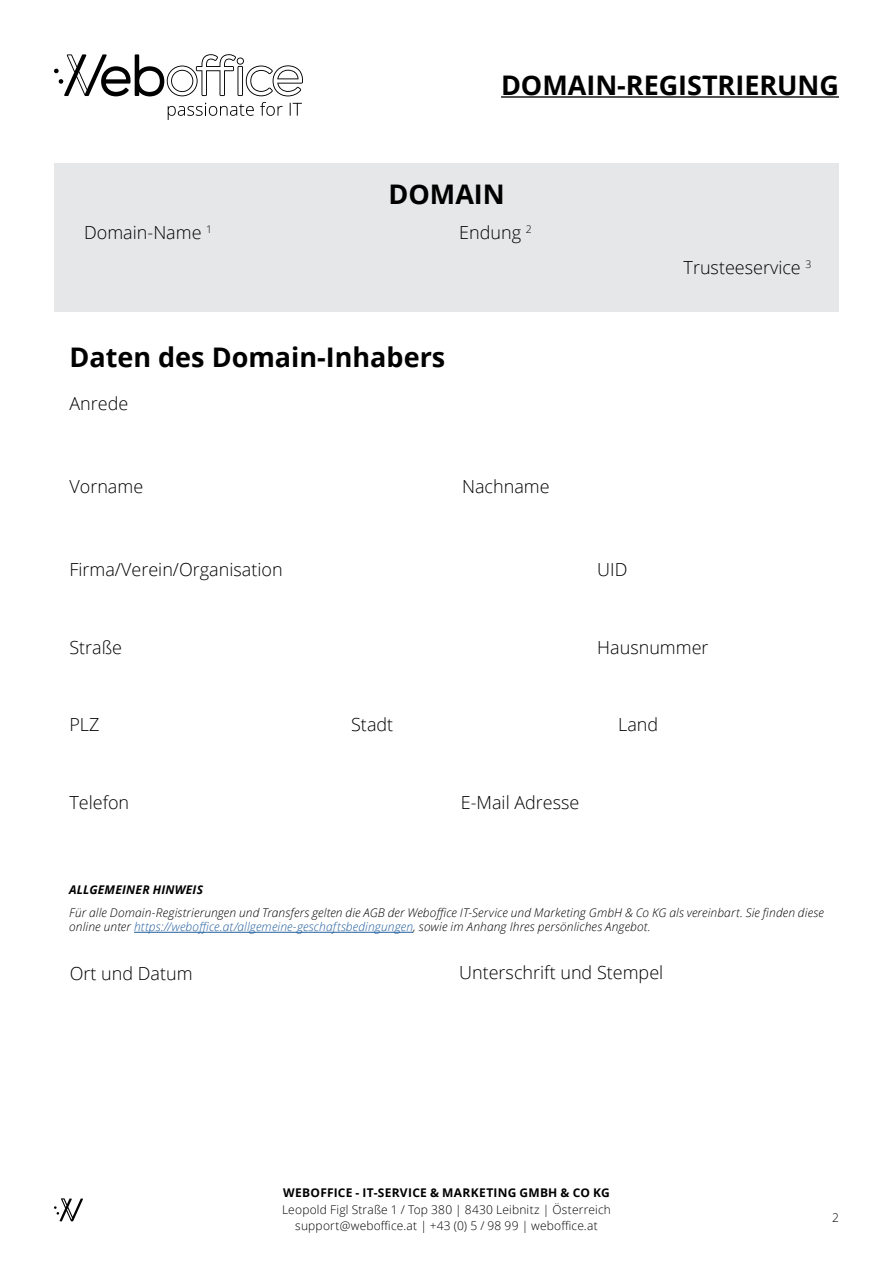
<style>
.page{position:relative;width:893px;height:1263px;background:#fff}
.page>*{position:absolute;margin:0;border:0;box-sizing:border-box;transform-origin:0 0}
.t1{font:700 27px "Open Sans";color:#000}
.t2{font:300 18px "Open Sans";color:#000}
.t3{font:italic 300 12px/14.4px "Open Sans";letter-spacing:.01em;color:#000}
.t4{font:300 12px/16.5px "Open Sans";letter-spacing:.015em;color:#000;text-align:center}
.t5{font:700 12px "Open Sans";letter-spacing:.02em;color:#000}
.t6{font:italic 700 12px "Open Sans";letter-spacing:.02em;color:#000}
.s1{color:#215e9e}
</style>
<div class="page">
<hr style="left:501px;top:96px;width:338px;height:2px;background:#000">
<svg style="left:54px;top:54px;width:249px;height:42px"></svg>
<svg style="left:168px;top:103px;width:86px;height:17px"></svg>
<svg style="left:260px;top:102px;width:23px;height:14px"></svg>
<svg style="left:290px;top:103px;width:12px;height:13px"></svg>
<svg style="left:54px;top:1198px;width:29px;height:23px"></svg>
<hr style="left:134px;top:932px;width:279px;height:1px;background:#215e9e">
<div style="left:54px;top:163px;width:785px;height:148px;background:#e6e7e8"></div>
<h1 class="t1" style="left:501px;top:66px;width:340px">DOMAIN-REGISTRIERUNG</h1>
<h1 class="t1" style="left:388px;top:175px;width:118px">DOMAIN</h1>
<h2 class="t2" style="left:84px;top:220px;width:130px">Domain-Name <sup>1</sup></h2>
<h2 class="t2" style="left:459px;top:220px;width:74px">Endung <sup>2</sup></h2>
<h1 class="t1" style="left:69px;top:338px;width:377px">Daten des Domain-Inhabers</h1>
<h2 class="t2" style="left:69px;top:391px;width:60px">Anrede</h2>
<h2 class="t2" style="left:69px;top:474px;width:75px">Vorname</h2>
<h2 class="t2" style="left:462px;top:474px;width:89px">Nachname</h2>
<h2 class="t2" style="left:69px;top:557px;width:215px">Firma/Verein/Organisation</h2>
<h2 class="t2" style="left:597px;top:557px;width:32px">UID</h2>
<h2 class="t2" style="left:684px;top:255px;width:129px">Trusteeservice <sup>3</sup></h2>
<h2 class="t2" style="left:69px;top:635px;width:54px">Straße</h2>
<h2 class="t2" style="left:597px;top:635px;width:113px">Hausnummer</h2>
<h2 class="t2" style="left:69px;top:712px;width:32px">PLZ</h2>
<h2 class="t2" style="left:351px;top:712px;width:44px">Stadt</h2>
<h2 class="t2" style="left:618px;top:712px;width:42px">Land</h2>
<h2 class="t2" style="left:69px;top:790px;width:61px">Telefon</h2>
<h2 class="t2" style="left:461px;top:790px;width:120px">E-Mail Adresse</h2>
<p class="t6" style="left:69px;top:882px;width:135px">ALLGEMEINER HINWEIS</p>
<p class="t3" style="left:69px;top:905px;width:756px">Für alle Domain-Registrierungen und Transfers gelten die AGB der Weboffice IT-Service und Marketing GmbH &amp; Co KG als vereinbart. Sie finden diese online unter <span class="s1">https://weboffice.at/allgemeine-geschaftsbedingungen</span>, sowie im Anhang Ihres persönliches Angebot.</p>
<h2 class="t2" style="left:70px;top:961px;width:124px">Ort und Datum</h2>
<h2 class="t2" style="left:459px;top:960px;width:206px">Unterschrift und Stempel</h2>
<p class="t5" style="left:283px;top:1184px;width:328px">WEBOFFICE - IT-SERVICE &amp; MARKETING GMBH &amp; CO KG</p>
<p class="t4" style="left:282px;top:1201px;width:330px">Leopold Figl Straße 1 / Top 380 | 8430 Leibnitz | Österreich support@weboffice.at | +43 (0) 5 / 98 99 | weboffice.at</p>
<p class="t4" style="left:832px;top:1209px;width:8px">2</p>
</div>
